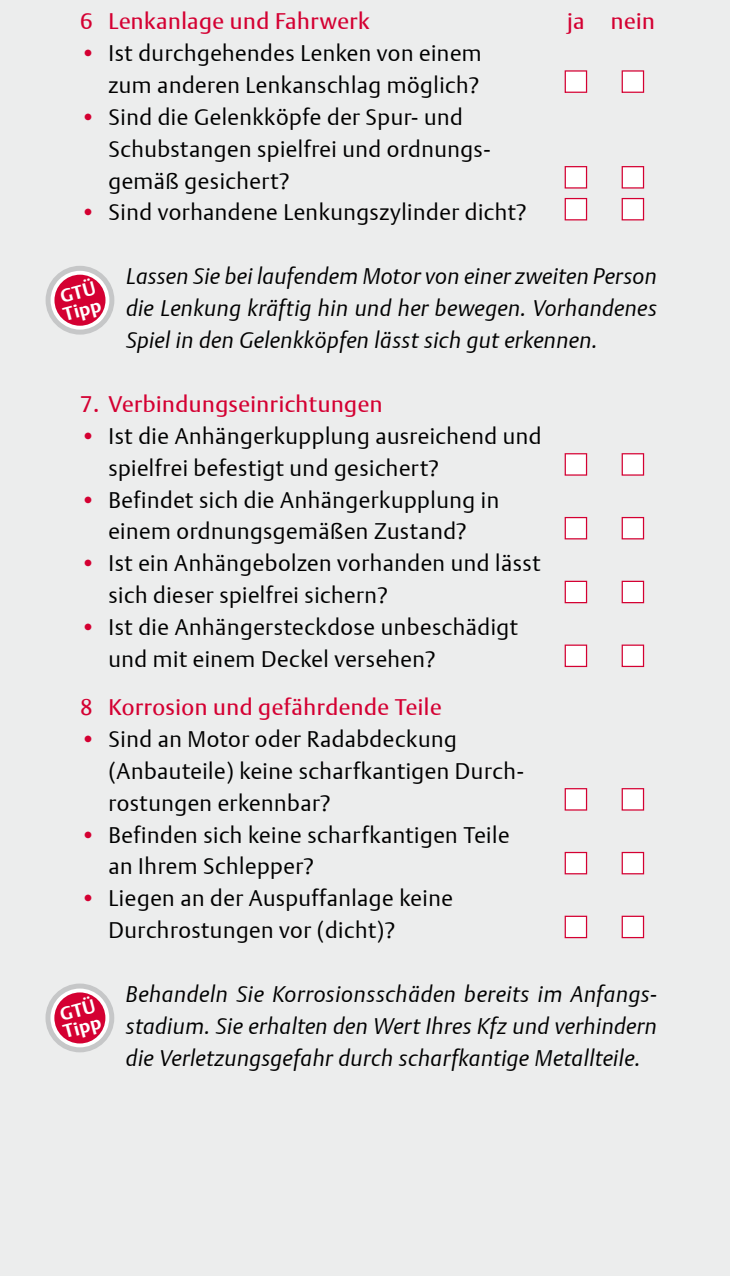
<style>
.page{position:relative;width:730px;height:1276px;background:#eceded}
.page>*{position:absolute;margin:0;border:0;box-sizing:border-box;transform-origin:0 0}
.t1{font:22.5px/32px "DTL Argo T Light";letter-spacing:.025em;color:#000}
.t2{font:italic 22.5px/32px "DTL Argo T Light";letter-spacing:.02em;color:#000;text-align:justify}
.t3{font:22.5px "DTL Argo T";letter-spacing:.025em;color:#d40032}
.t4{font:700 18.75px/17.5px "DTL Argo T";color:#fff}
.s1{color:#d40032}
</style>
<div class="page">
<svg style="left:46px;top:266px;width:68px;height:69px"></svg>
<div style="left:54px;top:275px;width:51px;height:51px;background:#d40032;border-radius:50%"></div>
<svg style="left:45px;top:983px;width:69px;height:69px"></svg>
<div style="left:54px;top:992px;width:51px;height:51px;background:#d40032;border-radius:50%"></div>
<svg style="left:565px;top:70px;width:22px;height:23px"></svg>
<svg style="left:622px;top:70px;width:22px;height:23px"></svg>
<svg style="left:565px;top:166px;width:22px;height:23px"></svg>
<svg style="left:622px;top:166px;width:22px;height:23px"></svg>
<svg style="left:565px;top:198px;width:22px;height:22px"></svg>
<svg style="left:622px;top:198px;width:22px;height:22px"></svg>
<svg style="left:565px;top:453px;width:22px;height:23px"></svg>
<svg style="left:622px;top:453px;width:22px;height:23px"></svg>
<svg style="left:565px;top:517px;width:22px;height:22px"></svg>
<svg style="left:622px;top:517px;width:22px;height:22px"></svg>
<svg style="left:565px;top:581px;width:22px;height:22px"></svg>
<svg style="left:622px;top:581px;width:22px;height:22px"></svg>
<svg style="left:565px;top:644px;width:22px;height:23px"></svg>
<svg style="left:622px;top:644px;width:22px;height:23px"></svg>
<svg style="left:565px;top:788px;width:22px;height:22px"></svg>
<svg style="left:622px;top:788px;width:22px;height:22px"></svg>
<svg style="left:565px;top:852px;width:22px;height:22px"></svg>
<svg style="left:622px;top:852px;width:22px;height:22px"></svg>
<svg style="left:565px;top:915px;width:22px;height:23px"></svg>
<svg style="left:622px;top:915px;width:22px;height:23px"></svg>
<p class="t3" style="left:80px;top:8px;width:291px">6 Lenkanlage und Fahrwerk</p>
<p class="t3" style="left:567px;top:8px;width:89px">ja nein</p>
<p class="t1" style="left:80px;top:37px;width:403px;text-align:right"><span class="s1">•</span> Ist durchgehendes Lenken von einem zum anderen Lenkanschlag möglich?</p>
<p class="t1" style="left:108px;top:101px;width:384px;text-indent:-28px"><span class="s1">•</span> Sind die Gelenkköpfe der Spur- und<br>Schubstangen spielfrei und ordnungs&shy;gemäß gesichert?</p>
<p class="t1" style="left:80px;top:196px;width:448px"><span class="s1">•</span> Sind vorhandene Lenkungszylinder dicht?</p>
<p class="t4" style="left:57px;top:289px;width:40px;rotate:-15deg">GTÜ<br>Tipp</p>
<p class="t2" style="left:126px;top:260px;width:532px">Lassen Sie bei laufendem Motor von einer zweiten Person die Lenkung kräftig hin und her bewegen. Vorhandenes Spiel in den Gelenkköpfen lässt sich gut erkennen.</p>
<p class="t3" style="left:80px;top:390px;width:304px">7. Verbindungseinrichtungen</p>
<p class="t1" style="left:108px;top:419px;width:435px;text-indent:-28px"><span class="s1">•</span> Ist die Anhängerkupplung ausreichend und spielfrei befestigt und gesichert?</p>
<p class="t1" style="left:80px;top:483px;width:421px;text-align:center"><span class="s1">•</span> Befindet sich die Anhängerkupplung in einem ordnungsgemäßen Zustand?</p>
<p class="t1" style="left:108px;top:547px;width:434px;text-indent:-28px"><span class="s1">•</span> Ist ein Anhängebolzen vorhanden und lässt sich dieser spielfrei sichern?</p>
<p class="t1" style="left:108px;top:611px;width:411px;text-indent:-28px"><span class="s1">•</span> Ist die Anhängersteckdose unbeschädigt und mit einem Deckel versehen?</p>
<p class="t3" style="left:80px;top:693px;width:363px">8 Korrosion und gefährdende Teile</p>
<p class="t1" style="left:108px;top:722px;width:417px;text-indent:-28px"><span class="s1">•</span> Sind an Motor oder Radabdeckung (Anbauteile) keine scharfkantigen Durch&shy;rostungen erkennbar?</p>
<p class="t1" style="left:108px;top:818px;width:403px;text-indent:-28px"><span class="s1">•</span> Befinden sich keine scharfkantigen Teile an Ihrem Schlepper?</p>
<p class="t1" style="left:108px;top:882px;width:346px;text-indent:-28px"><span class="s1">•</span> Liegen an der Auspuffanlage keine<br>Durchrostungen vor (dicht)?</p>
<p class="t4" style="left:57px;top:1006px;width:40px;rotate:-15deg">GTÜ<br>Tipp</p>
<p class="t2" style="left:126px;top:978px;width:532px">Behandeln Sie Korrosionsschäden bereits im Anfangs&shy;stadium. Sie erhalten den Wert Ihres Kfz und verhindern die Verletzungsgefahr durch scharfkantige Metallteile.</p>
</div>
